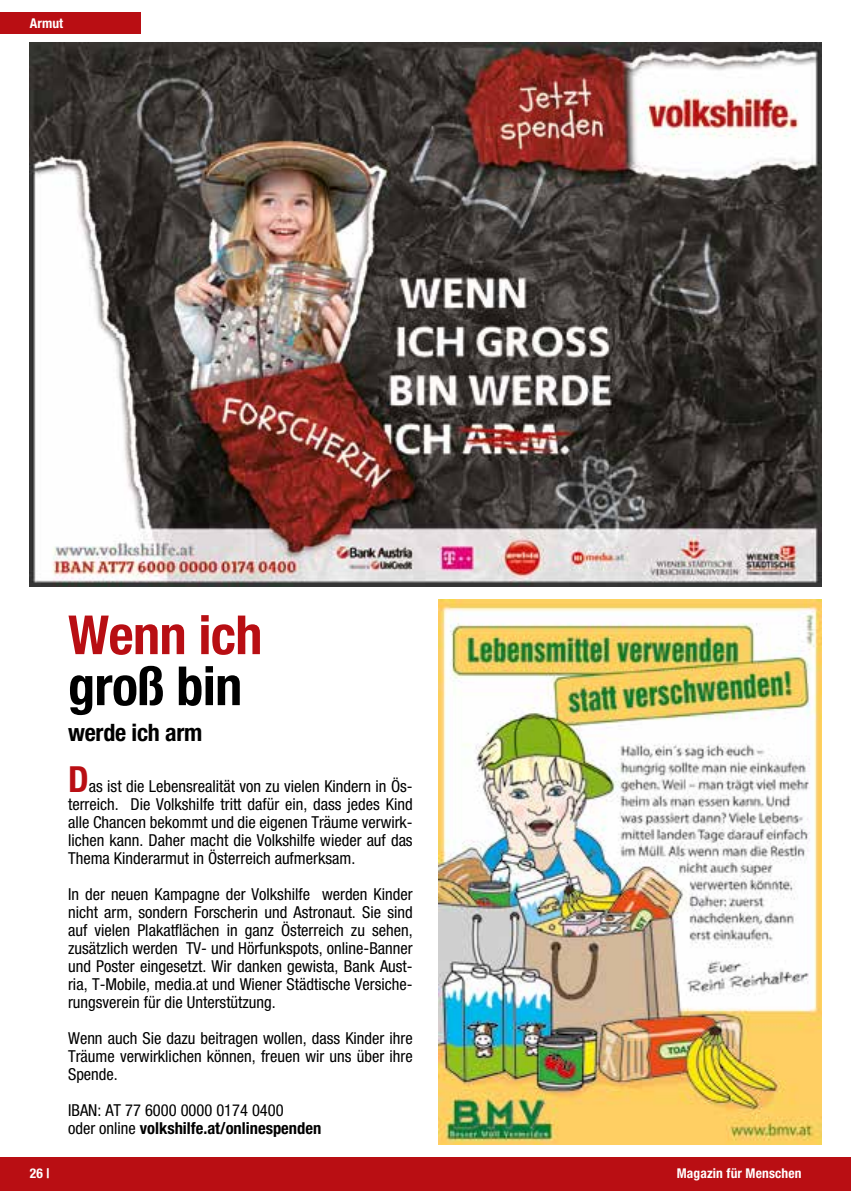
<style>
.page{position:relative;width:851px;height:1191px;background:#fff}
.page>*{position:absolute;margin:0;border:0;box-sizing:border-box;transform-origin:0 0}
.t1{font:700 condensed 54px "Helvetica Neue";letter-spacing:-.01em;color:#b80e13}
.t2{font:700 condensed 54px "Helvetica Neue";letter-spacing:-.01em;color:#000}
.t3{font:700 condensed 24px "Helvetica Neue";letter-spacing:-.01em;color:#000}
.t4{font:condensed 16.5px/18px "Helvetica Neue";color:#000;text-align:justify}
.t5{font:700 condensed 13.5px "Helvetica Neue";letter-spacing:.01em;color:#fff}
.s1{font-weight:700;font-size:36px;color:#b90e13}
.s2{font-weight:700}
</style>
<div class="page">
<div style="left:0;top:1157px;width:850px;height:34px;background:#b90e13"></div>
<div style="left:0;top:13px;width:140px;height:21px;background:#b90e13"></div>
<img style="left:438px;top:600px;width:383px;height:544px">
<img style="left:30px;top:43px;width:791px;height:544px">
<p class="t5" style="left:30px;top:15px;width:35px">Armut</p>
<h1 class="t1" style="left:68px;top:602px;width:196px">Wenn ich</h1>
<h1 class="t2" style="left:68px;top:653px;width:176px">groß bin</h1>
<h2 class="t3" style="left:68px;top:718px;width:136px">werde ich arm</h2>
<p class="t4" style="left:68px;top:777px;width:346px"><span class="s1">D</span>as ist die Lebensrealität von zu vielen Kindern in Ös&shy;terreich. Die Volkshilfe tritt dafür ein, dass jedes Kind alle Chancen bekommt und die eigenen Träume verwirk&shy;lichen kann. Daher macht die Volkshilfe wieder auf das Thema Kinderarmut in Österreich aufmerksam.</p>
<p class="t4" style="left:68px;top:885px;width:346px">In der neuen Kampagne der Volkshilfe werden Kinder nicht arm, sondern Forscherin und Astronaut. Sie sind auf vielen Plakatflächen in ganz Österreich zu sehen, zusätzlich werden TV- und Hörfunkspots, online-Banner und Poster eingesetzt. Wir danken gewista, Bank Aust&shy;ria, T-Mobile, media.at und Wiener Städtische Versiche&shy;rungsverein für die Unterstützung.</p>
<p class="t4" style="left:68px;top:1029px;width:346px">Wenn auch Sie dazu beitragen wollen, dass Kinder ihre Träume verwirklichen können, freuen wir uns über ihre Spende.</p>
<p class="t4" style="left:68px;top:1101px;width:255px">IBAN: AT 77 6000 0000 0174 0400<br>oder online <span class="s2">volkshilfe.at/onlinespenden</span></p>
<p class="t5" style="left:30px;top:1165px;width:21px">26 |</p>
<p class="t5" style="left:676px;top:1165px;width:126px">Magazin für Menschen</p>
</div>
